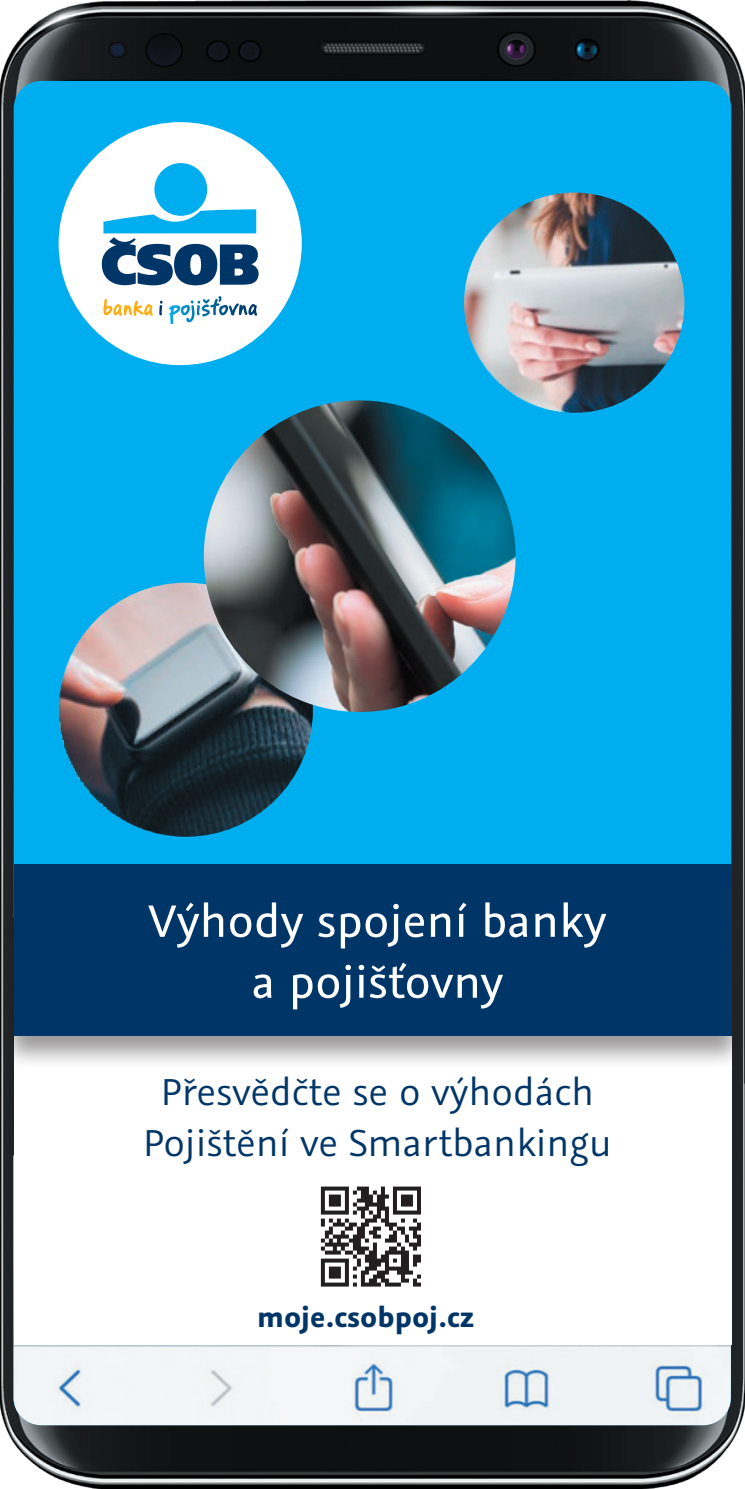
<style>
.page{position:relative;width:745px;height:1489px;background:#fff}
.page>*{position:absolute;margin:0;border:0;box-sizing:border-box;transform-origin:0 0}
.t1{font:50.75px/60.9px "Graublau Sans";color:#fff;text-align:center}
.t2{font:42px/50.4px "Graublau Sans";color:#003667;text-align:center}
.t3{font:700 31.5px "Graublau Sans";color:#003667}
</style>
<div class="page">
<img style="left:0;top:1px;width:744px;height:1487px">
<div style="left:14px;top:81px;width:716px;height:778px;background:#00aeef"></div>
<img style="left:13px;top:1155px;width:717px;height:269px">
<div style="left:14px;top:898px;width:716px;height:446px;background:#fff"></div>
<div style="left:0;top:859px;width:744px;height:211px;background:#231f20;opacity:.46"></div>
<div style="left:14px;top:864px;width:716px;height:171px;background:#003667"></div>
<svg style="left:321px;top:1186px;width:99px;height:100px"></svg>
<img style="left:463px;top:192px;width:221px;height:221px;border-radius:110px">
<img style="left:59px;top:582px;width:254px;height:254px;border-radius:127px">
<img style="left:204px;top:400px;width:311px;height:312px;border-radius:156px">
<div style="left:59px;top:122px;width:242px;height:243px;background:#fff;border-radius:50%"></div>
<svg style="left:191px;top:296px;width:30px;height:19px"></svg>
<svg style="left:159px;top:300px;width:3px;height:15px"></svg>
<svg style="left:103px;top:299px;width:50px;height:17px"></svg>
<svg style="left:102px;top:209px;width:156px;height:76px"></svg>
<div style="left:154px;top:163px;width:53px;height:53px;background:#00aeef;border-radius:50%"></div>
<p class="t1" style="left:148px;top:890px;width:459px">Výhody spojení banky a pojišťovny</p>
<p class="t2" style="left:143px;top:1066px;width:470px">Přesvědčte se o výhodách<br>Pojištění ve Smartbankingu</p>
<p class="t3" style="left:257px;top:1296px;width:218px">moje.csobpoj.cz</p>
</div>
